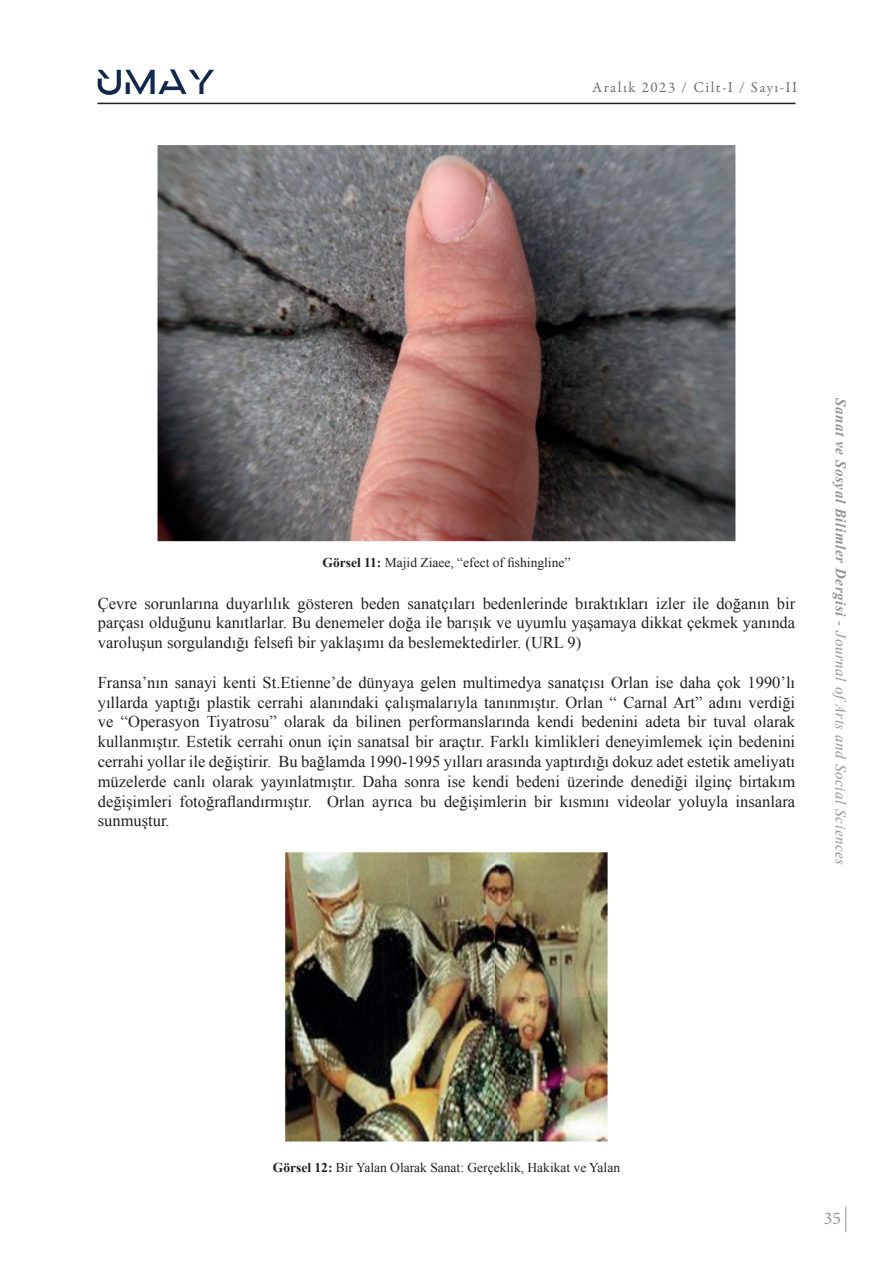
<style>
.page{position:relative;width:893px;height:1263px;background:#fff}
.page>*{position:absolute;margin:0;border:0;box-sizing:border-box;transform-origin:0 0}
.t1{font:18px "Minion Pro";color:#939598}
.t2{font:16.5px/19.8px "Times New Roman";color:#231f20;text-align:justify}
.t3{font:italic 15px "Times New Roman";letter-spacing:.04em;color:#939598}
.t4{font:15px "Garamond Premr Pro";letter-spacing:.1em;color:#6c6d70}
.t5{font:13.5px "Times New Roman";color:#231f20}
.s1{font-weight:700}
</style>
<div class="page">
<svg style="left:97px;top:69px;width:117px;height:26px"></svg>
<hr style="left:97px;top:103px;width:698px;height:1px;background:#231f20">
<svg style="left:845px;top:1206px;width:1px;height:26px"></svg>
<img style="left:157px;top:145px;width:579px;height:397px">
<img style="left:285px;top:852px;width:323px;height:290px">
<p class="t4" style="left:592px;top:79px;width:207px">Aralık 2023 / Cilt-I / Sayı-II</p>
<p class="t5" style="left:323px;top:554px;width:249px"><span class="s1">Görsel 11:</span> Majid Ziaee, “efect of fishingline”</p>
<p class="t2" style="left:98px;top:593px;width:699px">Çevre sorunlarına duyarlılık gösteren beden sanatçıları bedenlerinde bıraktıkları izler ile doğanın bir parçası olduğunu kanıtlarlar. Bu denemeler doğa ile barışık ve uyumlu yaşamaya dikkat çekmek yanında varoluşun sorgulandığı felsefi bir yaklaşımı da beslemektedirler. (URL 9)</p>
<p class="t2" style="left:98px;top:672px;width:699px">Fransa’nın sanayi kenti St.Etienne’de dünyaya gelen multimedya sanatçısı Orlan ise daha çok 1990’lı yıllarda yaptığı plastik cerrahi alanındaki çalışmalarıyla tanınmıştır. Orlan “ Carnal Art” adını verdiği ve “Operasyon Tiyatrosu” olarak da bilinen performanslarında kendi bedenini adeta bir tuval olarak kullanmıştır. Estetik cerrahi onun için sanatsal bir araçtır. Farklı kimlikleri deneyimlemek için bedenini cerrahi yollar ile değiştirir. Bu bağlamda 1990-1995 yılları arasında yaptırdığı dokuz adet estetik ameliyatı müzelerde canlı olarak yayınlatmıştır. Daha sonra ise kendi bedeni üzerinde denediği ilginç birtakım değişimleri fotoğraflandırmıştır. Orlan ayrıca bu değişimlerin bir kısmını videolar yoluyla insanlara sunmuştur.</p>
<p class="t3" style="left:851px;top:398px;width:469px;rotate:90deg"><span class="s1">Sanat ve Sosyal Bilimler Dergisi</span> - Journal ofArts and Social Sciences</p>
<p class="t5" style="left:273px;top:1158px;width:349px"><span class="s1">Görsel 12:</span> Bir Yalan Olarak Sanat: Gerçeklik, Hakikat ve Yalan</p>
<p class="t1" style="left:824px;top:1206px;width:19px">35</p>
</div>
